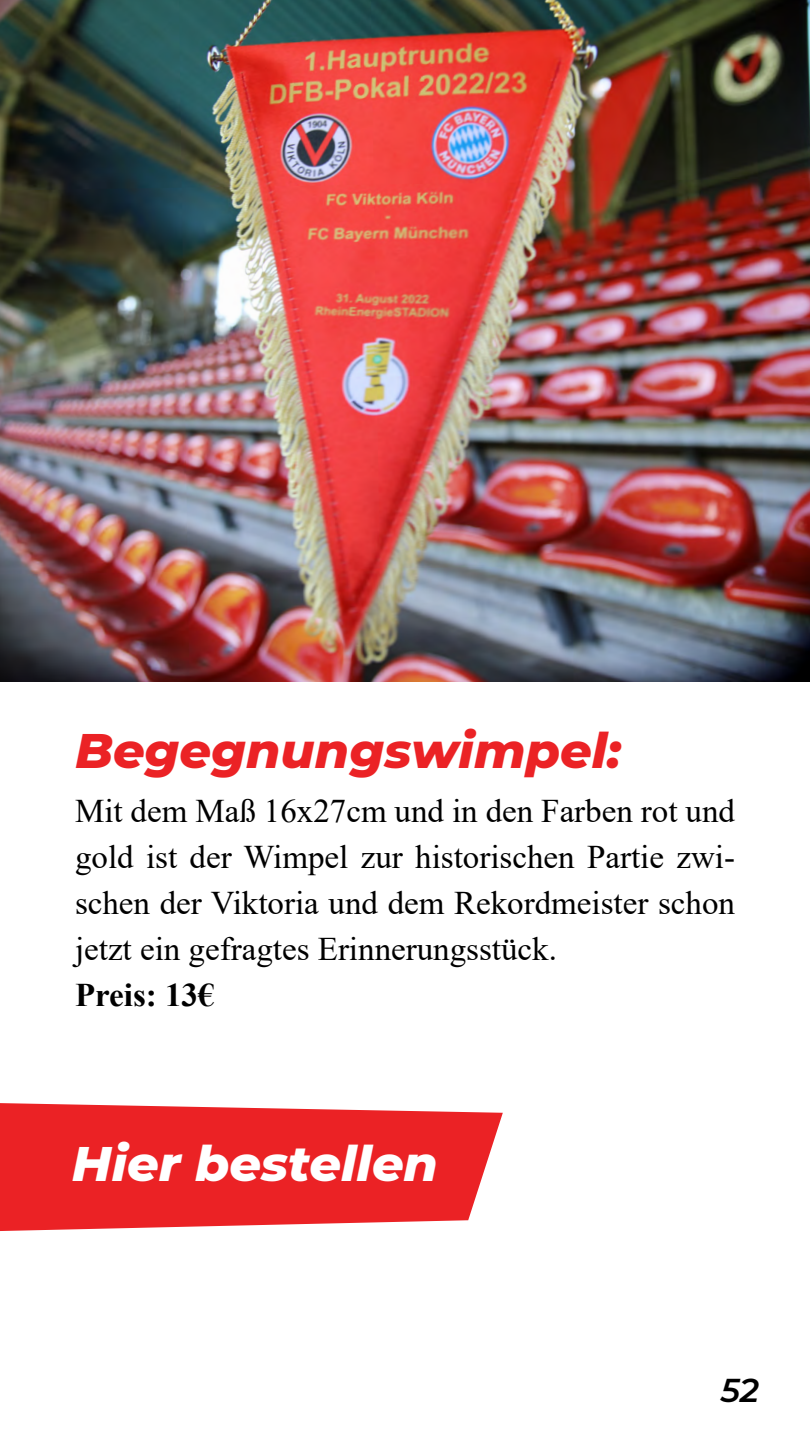
<style>
.page{position:relative;width:810px;height:1440px;background:#fff}
.page>*{position:absolute;margin:0;border:0;box-sizing:border-box;transform-origin:0 0}
.t1{font:italic 800 49.5px "Montserrat";color:#eb2225}
.t2{font:italic 800 49.5px "Montserrat";color:#fff}
.t3{font:33px/46.2px "Times New Roman";color:#000;text-align:justify}
.t4{font:700 33px "Times New Roman";color:#000}
.t5{font:italic 600 33px "Montserrat";color:#000}
</style>
<div class="page">
<img style="left:0;top:0;width:810px;height:682px">
<svg style="left:0;top:1103px;width:503px;height:128px;background:#ed3a3d"></svg>
<h1 class="t1" style="left:75px;top:714px;width:548px">Begegnungswimpel:</h1>
<p class="t3" style="left:75px;top:786px;width:662px">Mit dem Maß 16x27cm und in den Farben rot und gold ist der Wimpel zur historischen Partie zwi&shy;schen der Viktoria und dem Rekordmeister schon jetzt ein gefragtes Erinnerungsstück.</p>
<p class="t4" style="left:75px;top:972px;width:141px">Preis: 13€</p>
<h1 class="t2" style="left:72px;top:1127px;width:368px">Hier bestellen</h1>
<p class="t5" style="left:721px;top:1367px;width:40px">52</p>
</div>
